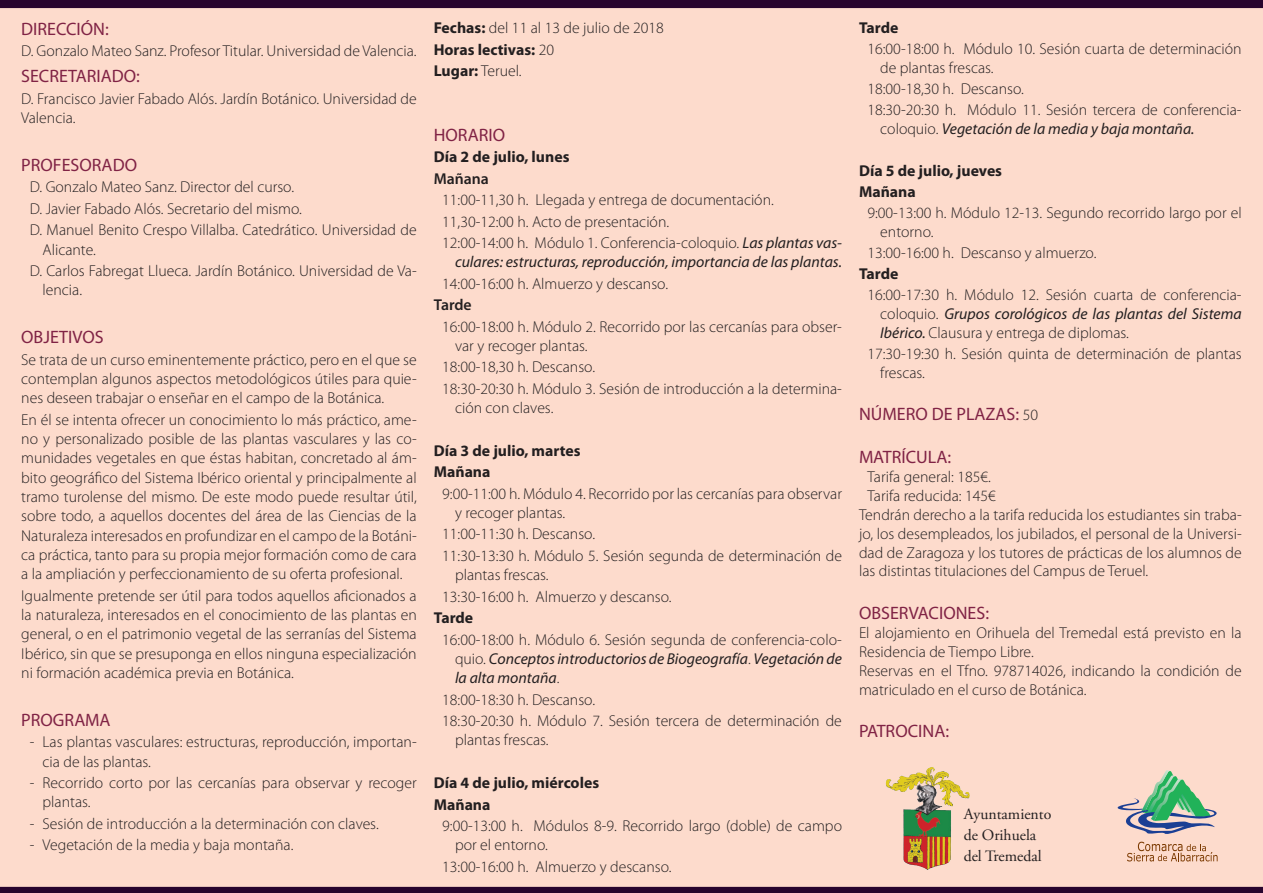
<style>
.page{position:relative;width:1263px;height:893px;background:#fddbcc}
.page>*{position:absolute;margin:0;border:0;box-sizing:border-box;transform-origin:0 0}
.TITULETES{font:18px "Myriad Pro";color:#802345}
.guiones_5{font:300 15.75px/19.4px "Myriad Pro";color:#231f20}
.TEXTO{font:300 15.75px/19.4px "Myriad Pro";color:#231f20;text-align:justify}
.guiones_5-2{font:italic 15.75px/19.4px "Myriad Pro";color:#231f20;text-align:right}
.TEXTO-2{font:700 15.75px "Myriad Pro";color:#231f20}
.TEXTO-3{font:15.75px "Adobe Garamond Pro";color:#231f20}
.TEXTO-4{font:600 15.75px "Myriad Pro";color:#231f20}
.s1{font-weight:700}
.s2{font-weight:300}
.s3{font-weight:300;font-style:normal}
.s4{font-weight:400;font-style:italic}
.s5{font-weight:300;font-size:15.75px;color:#231f20}
</style>
<div class="page">
<svg style="left:1127px;top:842px;width:90px;height:19px;background:#e1b8a1"></svg>
<svg style="left:1109px;top:770px;width:118px;height:66px;background:#bbc2b1"></svg>
<img style="left:884px;top:765px;width:87px;height:107px">
<p class="TITULETES" style="left:21px;top:18px;width:89px">DIRECCIÓN:</p>
<p class="TEXTO" style="left:21px;top:41px;width:397px">D. Gonzalo Mateo Sanz. Profesor Titular. Universidad de Valencia.</p>
<p class="TITULETES" style="left:21px;top:65px;width:120px">SECRETARIADO:</p>
<p class="TEXTO" style="left:21px;top:89px;width:397px">D. Francisco Javier Fabado Alós. Jardín Botánico. Universidad de<br>Valencia.</p>
<p class="TITULETES" style="left:21px;top:154px;width:117px">PROFESORADO</p>
<p class="guiones_5" style="left:30px;top:177px;width:266px">D. Gonzalo Mateo Sanz. Director del curso.</p>
<p class="guiones_5" style="left:30px;top:199px;width:274px">D. Javier Fabado Alós. Secretario del mismo.</p>
<p class="guiones_5" style="left:43px;top:220px;width:376px;text-indent:-13px">D. Manuel Benito Crespo Villalba. Catedrático. Universidad de<br>Alicante.</p>
<p class="guiones_5" style="left:43px;top:261px;width:376px;text-indent:-13px">D. Carlos Fabregat Llueca. Jardín Botánico. Universidad de Va&shy;lencia.</p>
<p class="TITULETES" style="left:21px;top:326px;width:84px">OBJETIVOS</p>
<p class="TEXTO" style="left:21px;top:350px;width:397px">Se trata de un curso eminentemente práctico, pero en el que se contemplan algunos aspectos metodológicos útiles para quie&shy;nes deseen trabajar o enseñar en el campo de la Botánica.</p>
<p class="TEXTO" style="left:21px;top:410px;width:397px">En él se intenta ofrecer un conocimiento lo más práctico, ame&shy;no y personalizado posible de las plantas vasculares y las co&shy;munidades vegetales en que éstas habitan, concretado al ám&shy;bito geográfico del Sistema Ibérico oriental y principalmente al tramo turolense del mismo. De este modo puede resultar útil, sobre todo, a aquellos docentes del área de las Ciencias de la Naturaleza interesados en profundizar en el campo de la Botáni&shy;ca práctica, tanto para su propia mejor formación como de cara a la ampliación y perfeccionamiento de su oferta profesional.</p>
<p class="TEXTO" style="left:21px;top:586px;width:397px">Igualmente pretende ser útil para todos aquellos aficionados a la naturaleza, interesados en el conocimiento de las plantas en general, o en el patrimonio vegetal de las serranías del Sistema Ibérico, sin que se presuponga en ellos ninguna especialización ni formación académica previa en Botánica.</p>
<p class="TITULETES" style="left:21px;top:709px;width:91px">PROGRAMA</p>
<p class="guiones_5" style="left:43px;top:732px;width:376px;text-indent:-13px">- Las plantas vasculares: estructuras, reproducción, importan&shy;cia de las plantas.</p>
<p class="guiones_5" style="left:43px;top:773px;width:376px;text-indent:-13px">- Recorrido corto por las cercanías para observar y recoger plantas.</p>
<p class="guiones_5" style="left:30px;top:814px;width:350px">- Sesión de introducción a la determinación con claves.</p>
<p class="guiones_5" style="left:30px;top:835px;width:265px">- Vegetación de la media y baja montaña.</p>
<p class="TEXTO" style="left:434px;top:18px;width:232px"><span class="s1">Fechas:</span> del 11 al 13 de julio de 2018</p>
<p class="TEXTO-2" style="left:434px;top:39px;width:122px">Horas lectivas: <span class="s2">20</span></p>
<p class="TEXTO" style="left:434px;top:61px;width:89px"><span class="s1">Lugar:</span> Teruel.</p>
<p class="TITULETES" style="left:434px;top:124px;width:73px">HORARIO</p>
<p class="TEXTO-2" style="left:434px;top:147px;width:137px">Día 2 de julio, lunes</p>
<p class="TEXTO-4" style="left:434px;top:168px;width:57px">Mañana</p>
<p class="guiones_5" style="left:442px;top:190px;width:333px">11:00-11,30 h. Llegada y entrega de documentación.</p>
<p class="guiones_5" style="left:442px;top:211px;width:228px">11,30-12:00 h. Acto de presentación.</p>
<p class="guiones_5-2" style="left:442px;top:233px;width:401px"><span class="s3">12:00-14:00 h. Módulo 1. Conferencia-coloquio.</span> Las plantas vas&shy;culares: estructuras, reproducción, importancia de las plantas.</p>
<p class="guiones_5" style="left:442px;top:274px;width:227px">14:00-16:00 h. Almuerzo y descanso.</p>
<p class="TEXTO-4" style="left:434px;top:295px;width:39px">Tarde</p>
<p class="guiones_5" style="left:455px;top:316px;width:388px;text-indent:-13px">16:00-18:00 h. Módulo 2. Recorrido por las cercanías para obser&shy;var y recoger plantas.</p>
<p class="guiones_5" style="left:442px;top:357px;width:154px">18:00-18,30 h. Descanso.</p>
<p class="guiones_5" style="left:455px;top:379px;width:388px;text-indent:-13px">18:30-20:30 h. Módulo 3. Sesión de introducción a la determina&shy;ción con claves.</p>
<p class="TEXTO-2" style="left:434px;top:440px;width:148px">Día 3 de julio, martes</p>
<p class="TEXTO-2" style="left:434px;top:462px;width:58px">Mañana</p>
<p class="guiones_5" style="left:455px;top:484px;width:388px;text-indent:-13px">9:00-11:00 h. Módulo 4. Recorrido por las cercanías para observar y recoger plantas.</p>
<p class="guiones_5" style="left:442px;top:524px;width:154px">11:00-11:30 h. Descanso.</p>
<p class="guiones_5" style="left:455px;top:546px;width:388px;text-indent:-13px">11:30-13:30 h. Módulo 5. Sesión segunda de determinación de plantas frescas.</p>
<p class="guiones_5" style="left:442px;top:587px;width:231px">13:30-16:00 h. Almuerzo y descanso.</p>
<p class="TEXTO-2" style="left:434px;top:607px;width:41px">Tarde</p>
<p class="guiones_5-2" style="left:455px;top:629px;width:388px;text-align:justify;text-indent:-13px"><span class="s3">16:00-18:00 h. Módulo 6. Sesión segunda de conferencia-colo&shy;quio.</span> Conceptos introductorios de Biogeografía<span class="s3">.</span> Vegetación de la alta montaña<span class="s3">.</span></p>
<p class="guiones_5" style="left:442px;top:689px;width:154px">18:00-18:30 h. Descanso.</p>
<p class="guiones_5" style="left:455px;top:711px;width:388px;text-indent:-13px">18:30-20:30 h. Módulo 7. Sesión tercera de determinación de plantas frescas.</p>
<p class="TEXTO-2" style="left:434px;top:772px;width:167px">Día 4 de julio, miércoles</p>
<p class="TEXTO-2" style="left:434px;top:794px;width:58px">Mañana</p>
<p class="guiones_5" style="left:455px;top:816px;width:388px;text-indent:-13px">9:00-13:00 h. Módulos 8-9. Recorrido largo (doble) de campo por el entorno.</p>
<p class="guiones_5" style="left:442px;top:857px;width:231px">13:00-16:00 h. Almuerzo y descanso.</p>
<p class="TEXTO-2" style="left:859px;top:17px;width:41px">Tarde</p>
<p class="guiones_5" style="left:880px;top:39px;width:363px;line-height:18.9px;text-indent:-13px">16:00-18:00 h. Módulo 10. Sesión cuarta de determinación de plantas frescas.</p>
<p class="guiones_5" style="left:867px;top:79px;width:158px">18:00-18,30 h. Descanso.</p>
<p class="guiones_5" style="left:880px;top:100px;width:363px;line-height:18.9px;text-indent:-13px">18:30-20:30 h. Módulo 11. Sesión tercera de conferencia&shy;coloquio. <span class="s4">Vegetación de la media y baja montaña.</span></p>
<p class="TEXTO-2" style="left:859px;top:160px;width:145px">Día 5 de julio, jueves</p>
<p class="TEXTO-2" style="left:859px;top:181px;width:58px">Mañana</p>
<p class="guiones_5" style="left:880px;top:203px;width:363px;line-height:18.9px;text-indent:-13px">9:00-13:00 h. Módulo 12-13. Segundo recorrido largo por el entorno.</p>
<p class="guiones_5" style="left:867px;top:243px;width:230px">13:00-16:00 h. Descanso y almuerzo.</p>
<p class="TEXTO-2" style="left:859px;top:263px;width:41px">Tarde</p>
<p class="guiones_5" style="left:880px;top:285px;width:363px;line-height:18.9px;text-align:justify;text-indent:-13px">16:00-17:30 h. Módulo 12. Sesión cuarta de conferencia&shy;coloquio. <span class="s4">Grupos corológicos de las plantas del Sistema Ibérico.</span> Clausura y entrega de diplomas.</p>
<p class="guiones_5" style="left:880px;top:344px;width:363px;line-height:18.9px;text-indent:-13px">17:30-19:30 h. Sesión quinta de determinación de plantas frescas.</p>
<p class="TITULETES" style="left:859px;top:403px;width:181px">NÚMERO DE PLAZAS: <span class="s5">50</span></p>
<p class="TITULETES" style="left:859px;top:446px;width:94px">MATRÍCULA:</p>
<p class="guiones_5" style="left:867px;top:467px;width:125px">Tarifa general: 185€.</p>
<p class="guiones_5" style="left:867px;top:486px;width:130px">Tarifa reducida: 145€</p>
<p class="TEXTO" style="left:859px;top:505px;width:384px;line-height:18.9px">Tendrán derecho a la tarifa reducida los estudiantes sin traba&shy;jo, los desempleados, los jubilados, el personal de la Universi&shy;dad de Zaragoza y los tutores de prácticas de los alumnos de las distintas titulaciones del Campus de Teruel.</p>
<p class="TITULETES" style="left:859px;top:602px;width:132px">OBSERVACIONES:</p>
<p class="TEXTO" style="left:859px;top:623px;width:384px;line-height:18.9px">El alojamiento en Orihuela del Tremedal está previsto en la<br>Residencia de Tiempo Libre.</p>
<p class="TEXTO" style="left:859px;top:661px;width:384px;line-height:18.9px">Reservas en el Tfno. 978714026, indicando la condición de matriculado en el curso de Botánica.</p>
<p class="TITULETES" style="left:859px;top:720px;width:92px">PATROCINA:</p>
<p class="TEXTO-3" style="left:964px;top:805px;width:89px">Ayuntamiento</p>
<p class="TEXTO-3" style="left:964px;top:826px;width:74px">de Orihuela</p>
<p class="TEXTO-3" style="left:964px;top:847px;width:79px">del Tremedal</p>
</div>
